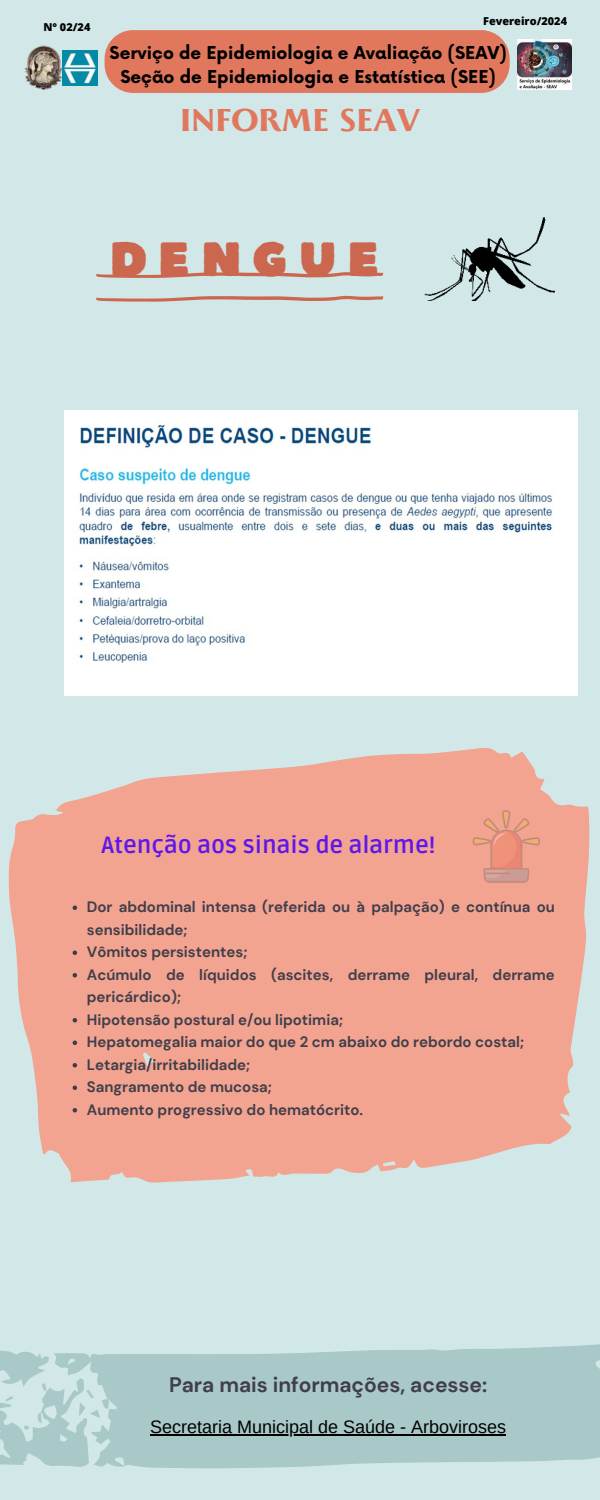
<style>
.page{position:relative;width:600px;height:1500px;background:#d2e8e8}
.page>*{position:absolute;margin:0;border:0;box-sizing:border-box;transform-origin:0 0}
.t1{font:48px "Boulder";letter-spacing:.25em;color:#cb664f}
.t2{font:700 31.9px "Beatrix Antiqua";color:#e1785e}
.t3{font:700 23.5px "Ruda";color:#5e17eb}
.t4{font:700 21px "DM Sans";color:#413e4b}
.t5{font:18px "Arimo";color:#000}
.t6{font:700 17.3px/23.9px "Now";color:#000;text-align:center}
.t7{font:700 15px/22.5px "DM Sans";color:#413e4b}
.t8{font:800 10.9px "Open Sans";color:#000}
</style>
<div class="page">
<svg style="left:8px;top:747px;width:582px;height:436px;background:#edad9c"></svg>
<svg style="left:0;top:1344px;width:600px;height:124px;fill:#a9c8c8"></svg>
<svg style="left:96px;top:272px;width:288px;height:6px"></svg>
<svg style="left:96px;top:296px;width:288px;height:6px"></svg>
<svg style="left:473px;top:810px;width:67px;height:73px;background:#e79c87"></svg>
<div style="left:105px;top:30px;width:405px;height:63px;background:#e1785e;border-radius:29px"></div>
<img style="left:25px;top:46px;width:37px;height:44px">
<img style="left:62px;top:50px;width:35px;height:36px">
<img style="left:517px;top:40px;width:55px;height:50px">
<img style="left:64px;top:410px;width:514px;height:286px">
<svg style="left:73px;top:906px;width:4px;height:4px"></svg>
<svg style="left:73px;top:951px;width:4px;height:4px"></svg>
<svg style="left:73px;top:973px;width:4px;height:5px"></svg>
<svg style="left:73px;top:1018px;width:4px;height:5px"></svg>
<svg style="left:73px;top:1041px;width:4px;height:4px"></svg>
<svg style="left:73px;top:1063px;width:4px;height:5px"></svg>
<svg style="left:73px;top:1086px;width:4px;height:4px"></svg>
<svg style="left:73px;top:1108px;width:4px;height:5px"></svg>
<img style="left:425px;top:217px;width:130px;height:83px">
<hr style="left:150px;top:1434px;width:356px;height:2px;background:#000">
<p class="t8" style="left:43px;top:19px;width:48px">N° 02/24</p>
<p class="t8" style="left:483px;top:13px;width:85px">Fevereiro/2024</p>
<p class="t6" style="left:109px;top:41px;width:399px">Serviço de Epidemiologia e Avaliação (SEAV)<br>Seção de Epidemiologia e Estatística (SEE)</p>
<h2 class="t2" style="left:180px;top:99px;width:242px">INFORME SEAV</h2>
<h1 class="t1" style="left:111px;top:228px;width:270px">DENGUE</h1>
<h3 class="t3" style="left:101px;top:832px;width:336px">Atenção aos sinais de alarme!</h3>
<p class="t7" style="left:87px;top:896px;width:470px">Dor abdominal intensa (referida ou à palpação) e contínua ou sensibilidade;<br>Vômitos persistentes;<br>Acúmulo de líquidos (ascites, derrame pleural, derrame pericárdico);<br>Hipotensão postural e/ou lipotimia;<br>Hepatomegalia maior do que 2 cm abaixo do rebordo costal; Letargia/irritabilidade;<br>Sangramento de mucosa;<br>Aumento progressivo do hematócrito.</p>
<h3 class="t4" style="left:169px;top:1371px;width:320px">Para mais informações, acesse:</h3>
<p class="t5" style="left:150px;top:1415px;width:357px">Secretaria Municipal de Saúde - Arboviroses</p>
</div>
